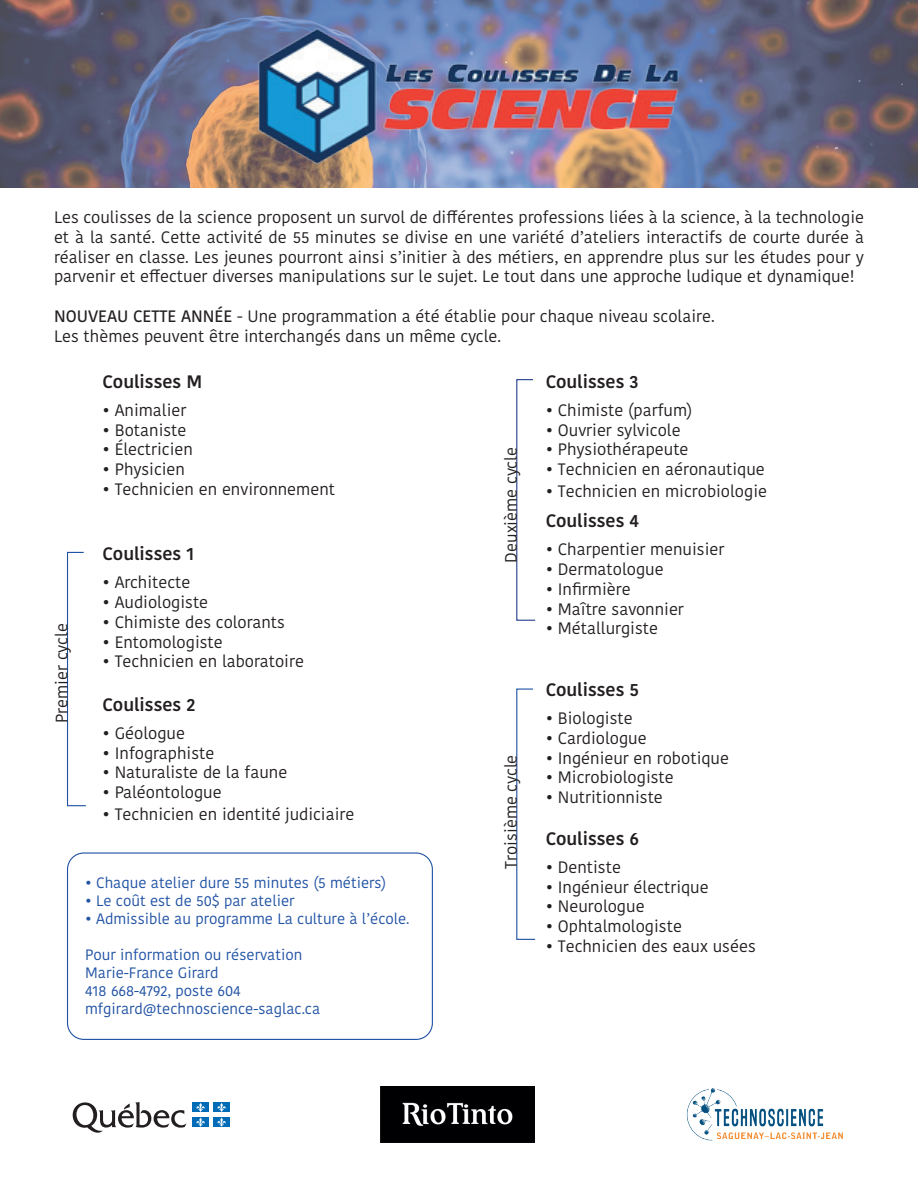
<style>
.page{position:relative;width:918px;height:1188px;background:#fff}
.page>*{position:absolute;margin:0;border:0;box-sizing:border-box;transform-origin:0 0}
.t1{font:600 18px "Kohinoor Bangla";color:#231f20}
.t2{font:16.5px/19.8px "Kohinoor Bangla";color:#231f20;text-align:justify}
.t3{font:15px/18px "Kohinoor Bangla";color:#2052a4}
.s1{font-weight:500}
</style>
<div class="page">
<svg style="left:0;top:0;width:918px;height:188px;background:#696477"></svg>
<img style="left:256px;top:0;width:425px;height:188px">
<div style="left:67px;top:852px;width:366px;height:188px;border:1px solid #2052a4;border-radius:16px"></div>
<img style="left:686px;top:1088px;width:157px;height:53px">
<img style="left:381px;top:1087px;width:153px;height:56px">
<svg style="left:73px;top:1102px;width:113px;height:31px"></svg>
<div style="left:192px;top:1102px;width:17px;height:10px;background:#006cb7"></div>
<svg style="left:196px;top:1103px;width:9px;height:9px"></svg>
<div style="left:213px;top:1102px;width:17px;height:10px;background:#006cb7"></div>
<svg style="left:217px;top:1103px;width:9px;height:9px"></svg>
<div style="left:192px;top:1117px;width:17px;height:10px;background:#006cb7"></div>
<svg style="left:196px;top:1118px;width:9px;height:9px"></svg>
<div style="left:213px;top:1117px;width:17px;height:10px;background:#006cb7"></div>
<svg style="left:217px;top:1118px;width:9px;height:9px"></svg>
<svg style="left:67px;top:551px;width:19px;height:256px"></svg>
<svg style="left:516px;top:379px;width:20px;height:242px"></svg>
<svg style="left:516px;top:688px;width:20px;height:252px"></svg>
<p class="t2" style="left:54px;top:207px;width:812px">Les coulisses de la science proposent un survol de différentes professions liées à la science, à la technologie et à la santé. Cette activité de 55 minutes se divise en une variété d’ateliers interactifs de courte durée à réaliser en classe. Les jeunes pourront ainsi s’initier à des métiers, en apprendre plus sur les études pour y parvenir et effectuer diverses manipulations sur le sujet. Le tout dans une approche ludique et dynamique!</p>
<p class="t2" style="left:54px;top:306px;width:662px"><span class="s1">NOUVEAU CETTE ANNÉE</span> - Une programmation a été établie pour chaque niveau scolaire.<br>Les thèmes peuvent être interchangés dans un même cycle.</p>
<p class="t2" style="left:52px;top:723px;width:101px;rotate:-90deg">Premier cycle</p>
<p class="t1" style="left:103px;top:366px;width:101px">Coulisses M</p>
<p class="t2" style="left:103px;top:400px;width:85px">• Animalier</p>
<p class="t2" style="left:103px;top:420px;width:85px">• Botaniste</p>
<p class="t2" style="left:103px;top:439px;width:92px">• Électricien</p>
<p class="t2" style="left:103px;top:459px;width:84px">• Physicien</p>
<p class="t2" style="left:103px;top:479px;width:234px">• Technicien en environnement</p>
<p class="t1" style="left:103px;top:538px;width:93px">Coulisses 1</p>
<p class="t2" style="left:103px;top:572px;width:89px">• Architecte</p>
<p class="t2" style="left:103px;top:592px;width:107px">• Audiologiste</p>
<p class="t2" style="left:103px;top:612px;width:184px">• Chimiste des colorants</p>
<p class="t2" style="left:103px;top:632px;width:122px">• Entomologiste</p>
<p class="t2" style="left:103px;top:651px;width:203px">• Technicien en laboratoire</p>
<p class="t1" style="left:103px;top:689px;width:94px">Coulisses 2</p>
<p class="t2" style="left:103px;top:723px;width:84px">• Géologue</p>
<p class="t2" style="left:103px;top:743px;width:113px">• Infographiste</p>
<p class="t2" style="left:103px;top:762px;width:186px">• Naturaliste de la faune</p>
<p class="t2" style="left:103px;top:782px;width:121px">• Paléontologue</p>
<p class="t2" style="left:103px;top:804px;width:253px">• Technicien en identité judiciaire</p>
<p class="t3" style="left:85px;top:873px;width:303px">• Chaque atelier dure 55 minutes (5 métiers)</p>
<p class="t3" style="left:85px;top:891px;width:211px">• Le coût est de 50$ par atelier</p>
<p class="t3" style="left:85px;top:909px;width:326px">• Admissible au programme La culture à l’école.</p>
<p class="t3" style="left:85px;top:945px;width:237px">Pour information ou réservation<br>Marie-France Girard<br>418 668-4792, poste 604 mfgirard@technoscience-saglac.ca</p>
<p class="t2" style="left:501px;top:563px;width:117px;rotate:-90deg">Deuxième cycle</p>
<p class="t2" style="left:501px;top:869px;width:116px;rotate:-90deg">Troisième cycle</p>
<p class="t1" style="left:546px;top:366px;width:94px">Coulisses 3</p>
<p class="t2" style="left:546px;top:400px;width:148px">• Chimiste (parfum)</p>
<p class="t2" style="left:546px;top:420px;width:136px">• Ouvrier sylvicole</p>
<p class="t2" style="left:546px;top:439px;width:144px">• Physiothérapeute</p>
<p class="t2" style="left:546px;top:459px;width:221px">• Technicien en aéronautique</p>
<p class="t2" style="left:546px;top:481px;width:223px">• Technicien en microbiologie</p>
<p class="t1" style="left:546px;top:506px;width:95px">Coulisses 4</p>
<p class="t2" style="left:546px;top:539px;width:180px">• Charpentier menuisier</p>
<p class="t2" style="left:546px;top:559px;width:120px">• Dermatologue</p>
<p class="t2" style="left:546px;top:579px;width:87px">• Infirmière</p>
<p class="t2" style="left:546px;top:599px;width:140px">• Maître savonnier</p>
<p class="t2" style="left:546px;top:618px;width:114px">• Métallurgiste</p>
<p class="t1" style="left:546px;top:674px;width:95px">Coulisses 5</p>
<p class="t2" style="left:546px;top:708px;width:89px">• Biologiste</p>
<p class="t2" style="left:546px;top:728px;width:103px">• Cardiologue</p>
<p class="t2" style="left:546px;top:748px;width:185px">• Ingénieur en robotique</p>
<p class="t2" style="left:546px;top:767px;width:130px">• Microbiologiste</p>
<p class="t2" style="left:546px;top:787px;width:119px">• Nutritionniste</p>
<p class="t1" style="left:546px;top:823px;width:95px">Coulisses 6</p>
<p class="t2" style="left:546px;top:857px;width:77px">• Dentiste</p>
<p class="t2" style="left:546px;top:877px;width:165px">• Ingénieur électrique</p>
<p class="t2" style="left:546px;top:896px;width:100px">• Neurologue</p>
<p class="t2" style="left:546px;top:916px;width:138px">• Ophtalmologiste</p>
<p class="t2" style="left:546px;top:936px;width:212px">• Technicien des eaux usées</p>
</div>
